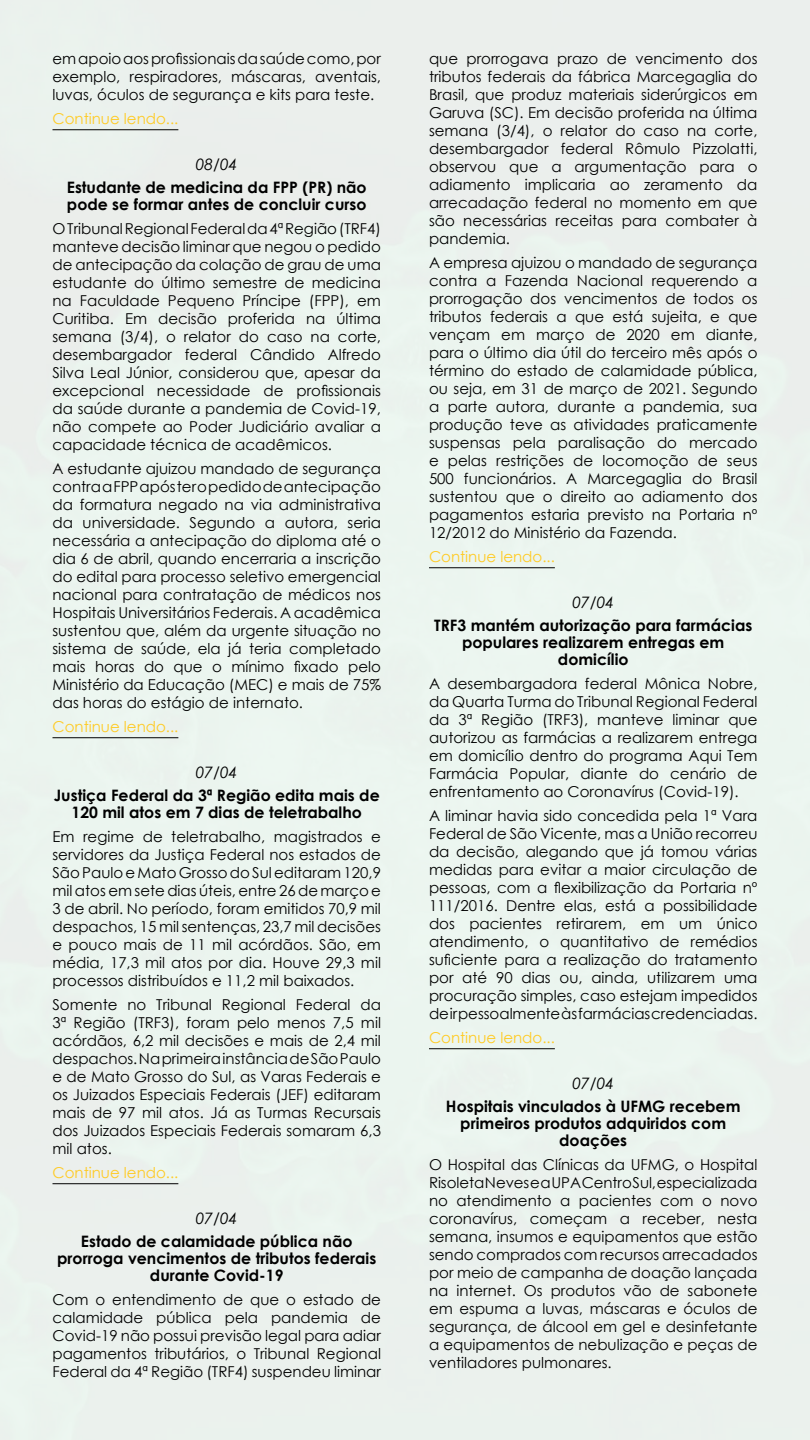
<style>
.page{position:relative;width:810px;height:1440px;background:#fff}
.page>*{position:absolute;margin:0;border:0;box-sizing:border-box;transform-origin:0 0}
.t1{font:700 15.75px/17px "Century Gothic";color:#000;text-align:center}
.t2{font:italic 15.75px "Century Gothic";color:#000}
.t3{font:15px/18px "Century Gothic";color:#000;text-align:justify}
.t4{font:15px "Century Gothic";color:#ffcb25}
</style>
<div class="page">
<hr style="left:52px;top:129px;width:126px;height:1px;background:#000">
<hr style="left:52px;top:737px;width:126px;height:1px;background:#000">
<hr style="left:52px;top:1183px;width:126px;height:1px;background:#000">
<hr style="left:429px;top:567px;width:126px;height:1px;background:#000">
<hr style="left:429px;top:1048px;width:126px;height:1px;background:#000">
<p class="t3" style="left:52px;top:49px;width:330px">em apoio aos profissionais da saúde como, por exemplo, respiradores, máscaras, aventais, luvas, óculos de segurança e kits para teste.</p>
<p class="t4" style="left:52px;top:108px;width:127px">Continue lendo...</p>
<p class="t2" style="left:196px;top:153px;width:43px">08/04</p>
<p class="t1" style="left:67px;top:178px;width:301px;text-align:left">Estudante de medicina da FPP (PR) não pode se formar antes de concluir curso</p>
<p class="t3" style="left:52px;top:219px;width:330px">O Tribunal Regional Federal da 4ª Região (TRF4) manteve decisão liminar que negou o pedido de antecipação da colação de grau de uma estudante do último semestre de medicina na Faculdade Pequeno Príncipe (FPP), em Curitiba. Em decisão proferida na última semana (3/4), o relator do caso na corte, desembargador federal Cândido Alfredo Silva Leal Júnior, considerou que, apesar da excepcional necessidade de profissionais da saúde durante a pandemia de Covid-19, não compete ao Poder Judiciário avaliar a capacidade técnica de acadêmicos.</p>
<p class="t3" style="left:52px;top:459px;width:330px">A estudante ajuizou mandado de segurança contra a FPP após ter o pedido de antecipação da formatura negado na via administrativa da universidade. Segundo a autora, seria necessária a antecipação do diploma até o dia 6 de abril, quando encerraria a inscrição do edital para processo seletivo emergencial nacional para contratação de médicos nos Hospitais Universitários Federais. A acadêmica sustentou que, além da urgente situação no sistema de saúde, ela já teria completado mais horas do que o mínimo fixado pelo Ministério da Educação (MEC) e mais de 75% das horas do estágio de internato.</p>
<p class="t4" style="left:52px;top:716px;width:127px">Continue lendo...</p>
<p class="t2" style="left:196px;top:761px;width:43px">07/04</p>
<p class="t1" style="left:54px;top:786px;width:328px">Justiça Federal da 3ª Região edita mais de<br>120 mil atos em 7 dias de teletrabalho</p>
<p class="t3" style="left:52px;top:827px;width:330px">Em regime de teletrabalho, magistrados e servidores da Justiça Federal nos estados de São Paulo e Mato Grosso do Sul editaram 120,9 mil atos em sete dias úteis, entre 26 de março e 3 de abril. No período, foram emitidos 70,9 mil despachos, 15 mil sentenças, 23,7 mil decisões e pouco mais de 11 mil acórdãos. São, em média, 17,3 mil atos por dia. Houve 29,3 mil processos distribuídos e 11,2 mil baixados.</p>
<p class="t3" style="left:52px;top:995px;width:330px">Somente no Tribunal Regional Federal da 3ª Região (TRF3), foram pelo menos 7,5 mil acórdãos, 6,2 mil decisões e mais de 2,4 mil despachos. Na primeira instância de São Paulo e de Mato Grosso do Sul, as Varas Federais e os Juizados Especiais Federais (JEF) editaram mais de 97 mil atos. Já as Turmas Recursais dos Juizados Especiais Federais somaram 6,3 mil atos.</p>
<p class="t4" style="left:52px;top:1162px;width:127px">Continue lendo...</p>
<p class="t2" style="left:196px;top:1207px;width:43px">07/04</p>
<p class="t1" style="left:57px;top:1232px;width:321px">Estado de calamidade pública não prorroga vencimentos de tributos federais durante Covid-19</p>
<p class="t3" style="left:52px;top:1290px;width:330px">Com o entendimento de que o estado de calamidade pública pela pandemia de Covid-19 não possui previsão legal para adiar pagamentos tributários, o Tribunal Regional Federal da 4ª Região (TRF4) suspendeu liminar</p>
<p class="t3" style="left:429px;top:49px;width:330px">que prorrogava prazo de vencimento dos tributos federais da fábrica Marcegaglia do Brasil, que produz materiais siderúrgicos em Garuva (SC). Em decisão proferida na última semana (3/4), o relator do caso na corte, desembargador federal Rômulo Pizzolatti, observou que a argumentação para o adiamento implicaria ao zeramento da arrecadação federal no momento em que são necessárias receitas para combater à pandemia.</p>
<p class="t3" style="left:429px;top:253px;width:330px">A empresa ajuizou o mandado de segurança contra a Fazenda Nacional requerendo a prorrogação dos vencimentos de todos os tributos federais a que está sujeita, e que vençam em março de 2020 em diante, para o último dia útil do terceiro mês após o término do estado de calamidade pública, ou seja, em 31 de março de 2021. Segundo a parte autora, durante a pandemia, sua produção teve as atividades praticamente suspensas pela paralisação do mercado e pelas restrições de locomoção de seus 500 funcionários. A Marcegaglia do Brasil sustentou que o direito ao adiamento dos pagamentos estaria previsto na Portaria nº 12/2012 do Ministério da Fazenda.</p>
<p class="t4" style="left:429px;top:546px;width:127px">Continue lendo...</p>
<p class="t2" style="left:572px;top:591px;width:43px">07/04</p>
<p class="t1" style="left:434px;top:616px;width:320px">TRF3 mantém autorização para farmácias populares realizarem entregas em domicílio</p>
<p class="t3" style="left:429px;top:674px;width:330px">A desembargadora federal Mônica Nobre, da Quarta Turma do Tribunal Regional Federal da 3ª Região (TRF3), manteve liminar que autorizou as farmácias a realizarem entrega em domicílio dentro do programa Aqui Tem Farmácia Popular, diante do cenário de enfrentamento ao Coronavírus (Covid-19).</p>
<p class="t3" style="left:429px;top:806px;width:330px">A liminar havia sido concedida pela 1ª Vara Federal de São Vicente, mas a União recorreu da decisão, alegando que já tomou várias medidas para evitar a maior circulação de pessoas, com a flexibilização da Portaria nº 111/2016. Dentre elas, está a possibilidade dos pacientes retirarem, em um único atendimento, o quantitativo de remédios suficiente para a realização do tratamento por até 90 dias ou, ainda, utilizarem uma procuração simples, caso estejam impedidos de ir pessoalmente às farmácias credenciadas.</p>
<p class="t4" style="left:429px;top:1027px;width:127px">Continue lendo...</p>
<p class="t2" style="left:572px;top:1072px;width:43px">07/04</p>
<p class="t1" style="left:446px;top:1097px;width:296px">Hospitais vinculados à UFMG recebem primeiros produtos adquiridos com doações</p>
<p class="t3" style="left:429px;top:1155px;width:330px">O Hospital das Clínicas da UFMG, o Hospital Risoleta Neves e a UPA Centro Sul, especializada no atendimento a pacientes com o novo coronavírus, começam a receber, nesta semana, insumos e equipamentos que estão sendo comprados com recursos arrecadados por meio de campanha de doação lançada na internet. Os produtos vão de sabonete em espuma a luvas, máscaras e óculos de segurança, de álcool em gel e desinfetante a equipamentos de nebulização e peças de ventiladores pulmonares.</p>
</div>
